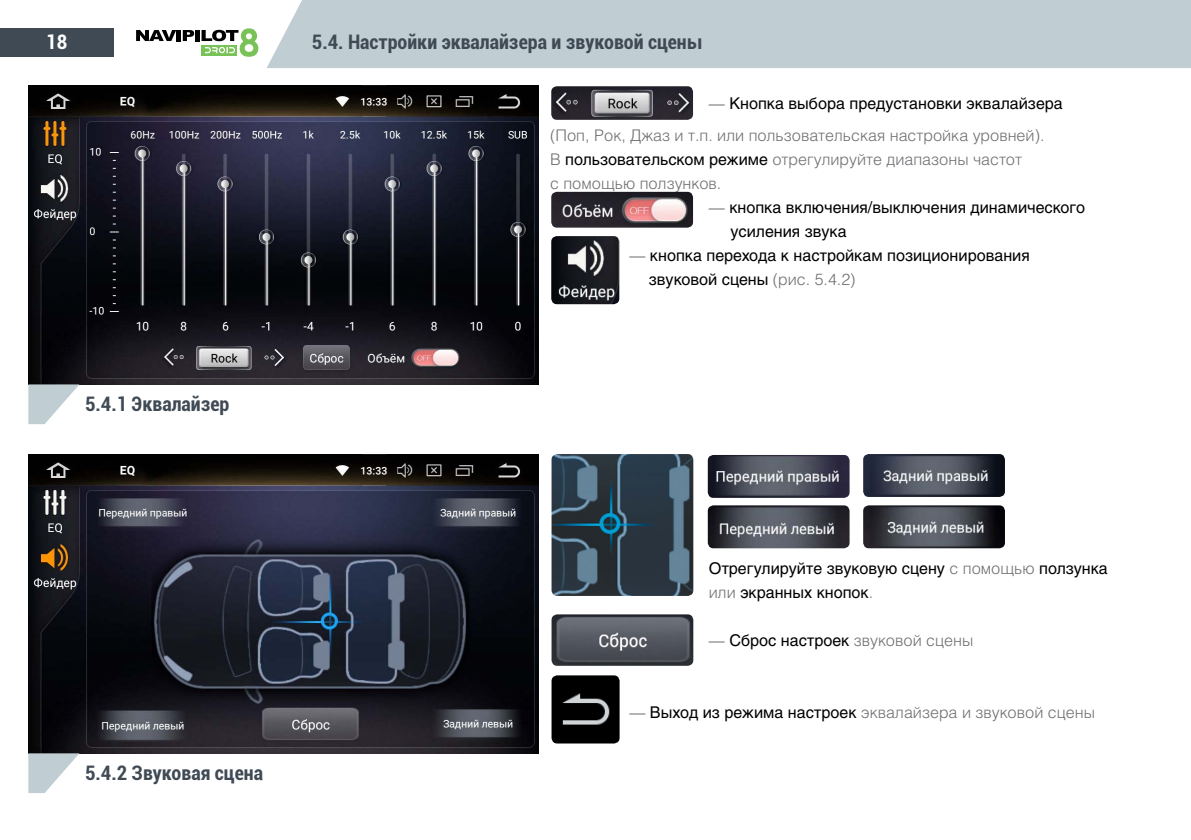
<style>
.page{position:relative;width:1191px;height:840px;background:#fff}
.page>*{position:absolute;margin:0;border:0;box-sizing:border-box;transform-origin:0 0}
.t1{font:700 condensed 20px "Roboto";color:#404a55}
.t2{font:700 condensed 20px "Roboto";color:#fff}
.t3{font:300 16px/32px "Helios";color:#6d6e71}
.t4{font:16px/24px "Helios";color:#000}
.s1{font-weight:400;color:#000}
.s2{font-weight:300;color:#6d6e71}
</style>
<div class="page">
<img style="left:28px;top:454px;width:511px;height:299px">
<img style="left:551px;top:86px;width:142px;height:34px">
<img style="left:28px;top:85px;width:511px;height:299px">
<div style="left:267px;top:0;width:924px;height:68px;background:#c0cdd3"></div>
<div style="left:0;top:28px;width:113px;height:29px;background:#404a55"></div>
<svg style="left:28px;top:384px;width:51px;height:40px"></svg>
<svg style="left:28px;top:753px;width:51px;height:39px"></svg>
<img style="left:551px;top:454px;width:142px;height:141px">
<img style="left:551px;top:614px;width:142px;height:51px">
<img style="left:551px;top:675px;width:68px;height:68px">
<img style="left:551px;top:192px;width:142px;height:35px">
<img style="left:551px;top:236px;width:68px;height:68px">
<img style="left:708px;top:455px;width:141px;height:42px">
<img style="left:863px;top:454px;width:142px;height:42px">
<img style="left:863px;top:505px;width:142px;height:43px">
<img style="left:708px;top:505px;width:141px;height:43px">
<svg style="left:136px;top:30px;width:40px;height:11px"></svg>
<hr style="left:177px;top:30px;width:4px;height:11px;background:#000">
<svg style="left:183px;top:30px;width:11px;height:11px"></svg>
<div style="left:195px;top:30px;width:5px;height:11px;background:#000"></div>
<svg style="left:201px;top:28px;width:57px;height:29px"></svg>
<p class="t2" style="left:46px;top:28px;width:23px">18</p>
<p class="t1" style="left:312px;top:28px;width:391px">5.4. Настройки эквалайзера и звуковой сцены</p>
<p class="t1" style="left:85px;top:390px;width:146px">5.4.1 Эквалайзер</p>
<p class="t1" style="left:85px;top:758px;width:179px">5.4.2 Звуковая сцена</p>
<p class="t3" style="left:550px;top:87px;width:514px;text-indent:159px">— <span class="s1">Кнопка выбора предустановки эквалайзера </span>(Поп, Рок, Джаз и т.п. или пользовательская настройка уровней).</p>
<p class="t3" style="left:550px;top:147px;width:473px;line-height:24px">В <span class="s1">пользовательском режиме</span> отрегулируйте диапазоны частот с помощью ползунков.</p>
<p class="t4" style="left:730px;top:195px;width:356px;text-indent:-22px"><span class="s2">—</span> кнопка включения/выключения динамического усиления звука</p>
<p class="t4" style="left:649px;top:243px;width:382px;text-indent:-19px"><span class="s2">—</span> кнопка перехода к настройкам позиционирования звуковой сцены <span class="s2">(рис. 5.4.2)</span></p>
<p class="t4" style="left:709px;top:555px;width:400px">Отрегулируйте звуковую сцену <span class="s2">с помощью</span> ползунка <span class="s2">или</span> экранных кнопок<span class="s2">.</span></p>
<p class="t3" style="left:709px;top:623px;width:266px">— <span class="s1">Сброс настроек</span> звуковой сцены</p>
<p class="t3" style="left:629px;top:695px;width:467px">— <span class="s1">Выход из режима настроек</span> эквалайзера и звуковой сцены</p>
</div>
